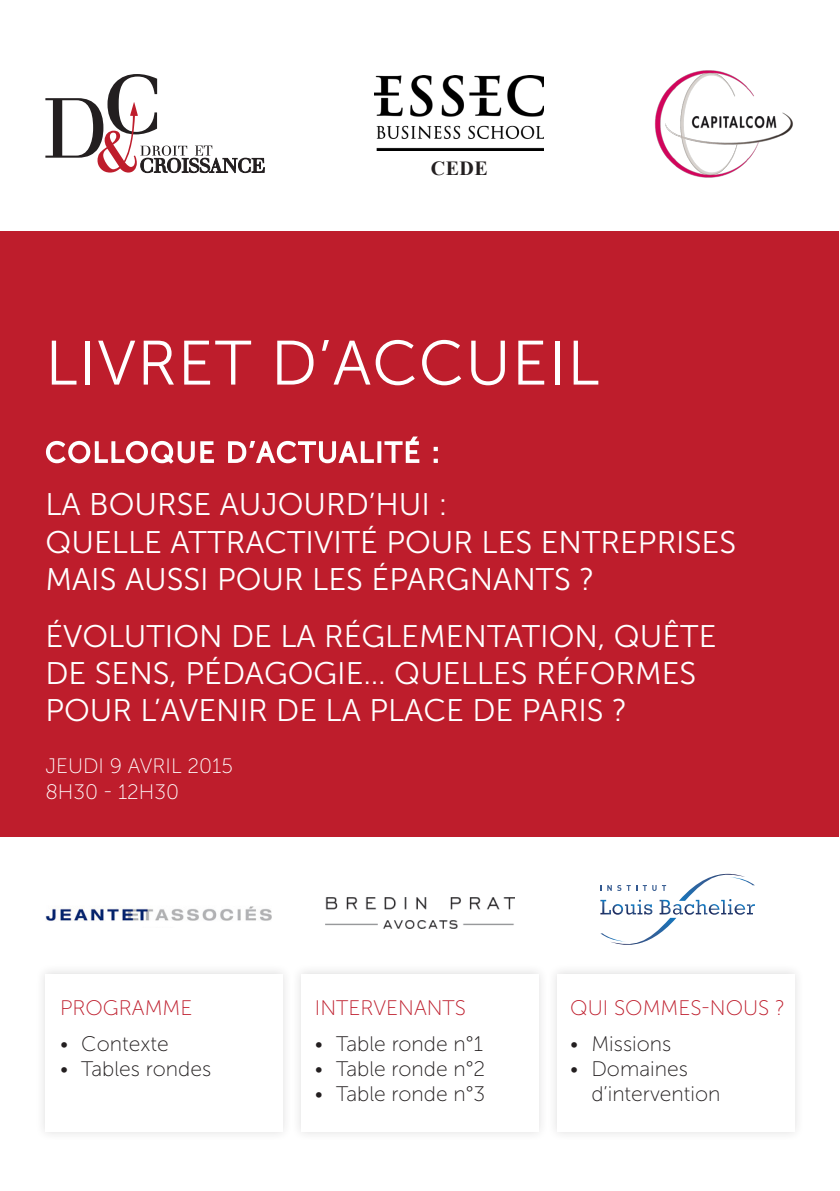
<style>
.page{position:relative;width:840px;height:1191px;background:#fff}
.page>*{position:absolute;margin:0;border:0;box-sizing:border-box;transform-origin:0 0}
.t1{font:62.4px "Museo Sans 300";letter-spacing:.02em;color:#fff}
.t2{font:31.2px/37.4px "Museo Sans 300";color:#fff}
.t3{font:21px/25.2px "Museo Sans 100";color:#231f20}
.t4{font:21px "Museo Sans 100";color:#be1d2c}
.t5{font:20.8px/25px "Museo Sans 100";color:#fff}
.t6{font:700 20px "Times New Roman";color:#231f20}
</style>
<div class="page">
<div style="left:0;top:231px;width:838px;height:606px;background:#be1d2c"></div>
<svg style="left:45px;top:74px;width:220px;height:99px"></svg>
<svg style="left:46px;top:440px;width:168px;height:24px"></svg>
<svg style="left:228px;top:440px;width:146px;height:24px"></svg>
<div style="left:377px;top:441px;width:4px;height:22px;border:2px solid #fff"></div>
<svg style="left:384px;top:436px;width:36px;height:27px"></svg>
<svg style="left:433px;top:447px;width:4px;height:4px"></svg>
<svg style="left:433px;top:459px;width:4px;height:4px"></svg>
<img style="left:45px;top:906px;width:227px;height:15px">
<img style="left:374px;top:75px;width:169px;height:76px">
<img style="left:325px;top:898px;width:189px;height:30px">
<svg style="left:600px;top:873px;width:154px;height:72px"></svg>
<div style="left:35px;top:963px;width:257px;height:178px;background:#f9f9f9"></div>
<div style="left:45px;top:973px;width:237px;height:158px;background:#fff"></div>
<div style="left:291px;top:963px;width:257px;height:178px;background:#f9f9f9"></div>
<div style="left:301px;top:973px;width:237px;height:158px;background:#fff"></div>
<div style="left:547px;top:963px;width:257px;height:178px;background:#f9f9f9"></div>
<div style="left:557px;top:973px;width:237px;height:158px;background:#fff"></div>
<img style="left:654px;top:70px;width:139px;height:108px">
<p class="t6" style="left:430px;top:157px;width:58px">CEDE</p>
<h1 class="t1" style="left:45px;top:329px;width:555px">LIVRET D’ACCUEIL</h1>
<p class="t2" style="left:45px;top:486px;width:692px">LA BOURSE AUJOURD’HUI :<br>QUELLE ATTRACTIVITÉ POUR LES ENTREPRISES<br>MAIS AUSSI POUR LES ÉPARGNANTS ?</p>
<p class="t2" style="left:45px;top:617px;width:672px">ÉVOLUTION DE LA RÉGLEMENTATION, QUÊTE<br>DE SENS, PÉDAGOGIE… QUELLES RÉFORMES<br>POUR L’AVENIR DE LA PLACE DE PARIS ?</p>
<p class="t5" style="left:45px;top:754px;width:189px">JEUDI 9 AVRIL 2015<br>8H30 - 12H30</p>
<p class="t4" style="left:60px;top:997px;width:134px">PROGRAMME</p>
<p class="t3" style="left:60px;top:1031px;width:110px">• Contexte</p>
<p class="t3" style="left:60px;top:1056px;width:153px">• Tables rondes</p>
<p class="t4" style="left:315px;top:997px;width:152px">INTERVENANTS</p>
<p class="t3" style="left:315px;top:1031px;width:169px">• Table ronde n°1</p>
<p class="t3" style="left:315px;top:1056px;width:172px">• Table ronde n°2</p>
<p class="t3" style="left:315px;top:1081px;width:172px">• Table ronde n°3</p>
<p class="t4" style="left:569px;top:997px;width:216px">QUI SOMMES-NOUS ?</p>
<p class="t3" style="left:569px;top:1031px;width:103px">• Missions</p>
<p class="t3" style="left:591px;top:1056px;width:130px;text-indent:-21px">• Domaines d’intervention</p>
</div>
